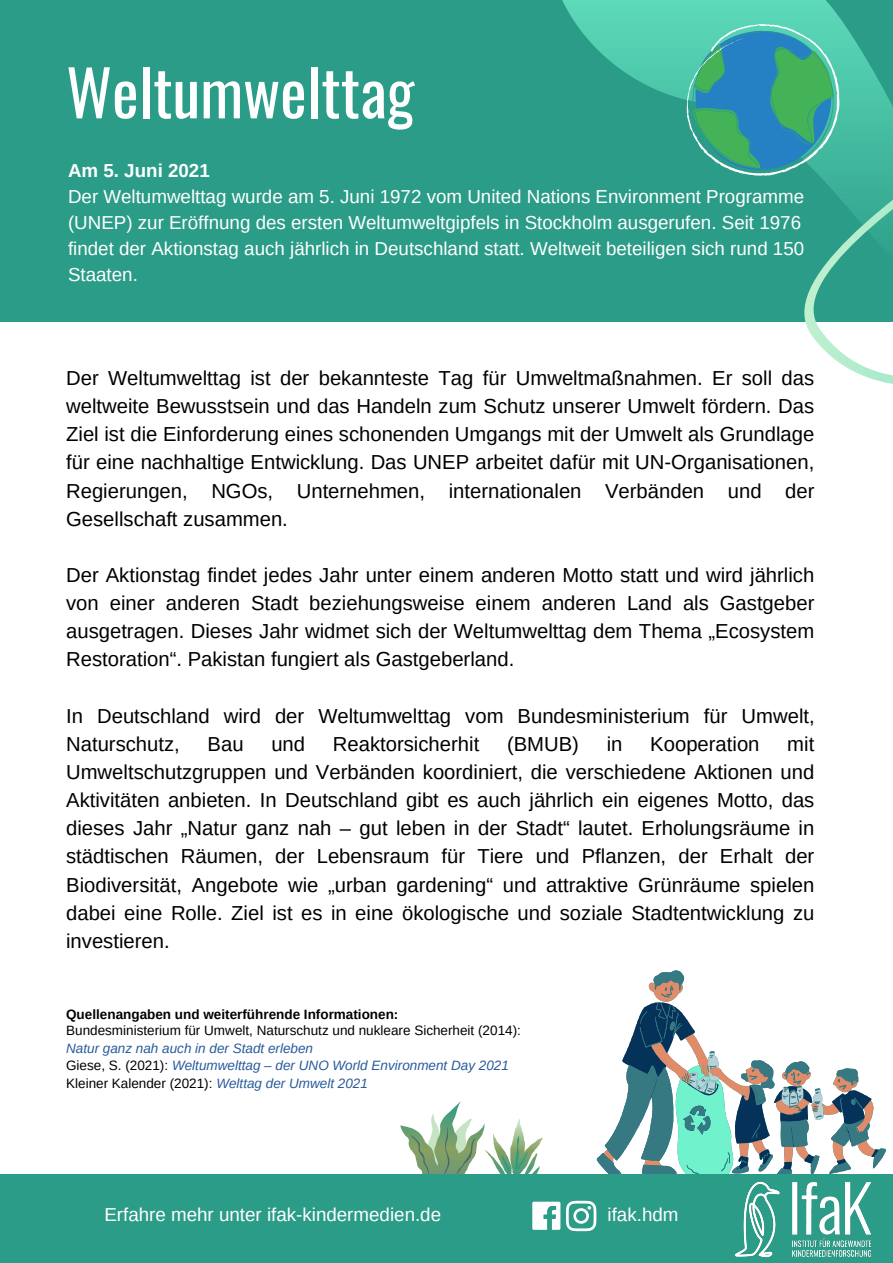
<style>
.page{position:relative;width:893px;height:1263px;background:#fff}
.page>*{position:absolute;margin:0;border:0;box-sizing:border-box;transform-origin:0 0}
.t1{font:63px "Oswald";color:#fff}
.t2{font:20.25px/28.1px "Arimo";color:#000;text-align:justify}
.t3{font:18.75px/25.9px "Arimo";color:#fff}
.t4{font:700 18.75px "Arimo";color:#fff}
.t5{font:13.5px/17.5px "Arimo";color:#000}
.t6{font:italic 13.5px "Arimo";color:#275b9b}
.t7{font:700 13.5px "Arimo";color:#000}
.s1{font-style:italic;color:#275b9b}
.s2{font-style:normal;color:#000}
</style>
<div class="page">
<svg style="left:596px;top:970px;width:290px;height:204px"></svg>
<svg style="left:400px;top:1101px;width:142px;height:73px"></svg>
<div style="left:0;top:1174px;width:893px;height:89px;background:#2b9c87"></div>
<svg style="left:566px;top:1201px;width:30px;height:30px"></svg>
<svg style="left:532px;top:1202px;width:28px;height:28px"></svg>
<div style="left:0;top:0;width:893px;height:322px;background:#2b9c87"></div>
<svg style="left:562px;top:0;width:281px;height:100px;fill:#55d1b2"></svg>
<svg style="left:686px;top:23px;width:207px;height:361px"></svg>
<img style="left:734px;top:1181px;width:138px;height:77px">
<p class="t1" style="left:66px;top:43px;width:350px">Weltumwelttag</p>
<p class="t4" style="left:68px;top:160px;width:143px">Am 5. Juni 2021</p>
<p class="t3" style="left:68px;top:184px;width:738px">Der Weltumwelttag wurde am 5. Juni 1972 vom United Nations Environment Programme (UNEP) zur Eröffnung des ersten Weltumweltgipfels in Stockholm ausgerufen. Seit 1976 findet der Aktionstag auch jährlich in Deutschland statt. Weltweit beteiligen sich rund 150<br>Staaten.</p>
<p class="t2" style="left:66px;top:364px;width:750px">Der Weltumwelttag ist der bekannteste Tag für Umweltmaßnahmen. Er soll das weltweite Bewusstsein und das Handeln zum Schutz unserer Umwelt fördern. Das Ziel ist die Einforderung eines schonenden Umgangs mit der Umwelt als Grundlage für eine nachhaltige Entwicklung. Das UNEP arbeitet dafür mit UN-Organisationen, Regierungen, NGOs, Unternehmen, internationalen Verbänden und der Gesellschaft zusammen.</p>
<p class="t2" style="left:66px;top:561px;width:750px">Der Aktionstag findet jedes Jahr unter einem anderen Motto statt und wird jährlich von einer anderen Stadt beziehungsweise einem anderen Land als Gastgeber ausgetragen. Dieses Jahr widmet sich der Weltumwelttag dem Thema „Ecosystem Restoration“. Pakistan fungiert als Gastgeberland.</p>
<p class="t2" style="left:66px;top:702px;width:750px">In Deutschland wird der Weltumwelttag vom Bundesministerium für Umwelt,<br>Naturschutz,</p>
<p class="t2" style="left:66px;top:730px;width:750px;text-indent:721px">mit Umweltschutzgruppen und Verbänden koordiniert, die verschiedene Aktionen und Aktivitäten anbieten. In Deutschland gibt es auch jährlich ein eigenes Motto, das dieses Jahr „Natur ganz nah – gut leben in der Stadt“ lautet. Erholungsräume in städtischen Räumen, der Lebensraum für Tiere und Pflanzen, der Erhalt der Biodiversität, Angebote wie „urban gardening“ und attraktive Grünräume spielen dabei eine Rolle. Ziel ist es in eine ökologische und soziale Stadtentwicklung zu investieren.</p>
<p class="t2" style="left:208px;top:730px;width:38px">Bau</p>
<p class="t2" style="left:271px;top:730px;width:35px">und</p>
<p class="t2" style="left:333px;top:730px;width:148px">Reaktorsicherhit</p>
<p class="t2" style="left:507px;top:730px;width:73px">(BMUB)</p>
<p class="t2" style="left:607px;top:730px;width:17px">in</p>
<p class="t2" style="left:650px;top:730px;width:111px">Kooperation</p>
<p class="t7" style="left:66px;top:1006px;width:334px">Quellenangaben und weiterführende Informationen:</p>
<p class="t5" style="left:66px;top:1022px;width:456px">Bundesministerium für Umwelt, Naturschutz und nukleare Sicherheit (2014):<br><span class="s1">Natur ganz nah auch in der Stadt erleben</span></p>
<p class="t6" style="left:66px;top:1058px;width:444px"><span class="s2">Giese, S. (2021):</span> Weltumwelttag – der UNO World Environment Day 2021</p>
<p class="t5" style="left:66px;top:1074px;width:303px">Kleiner Kalender (2021): <span class="s1">Welttag der Umwelt 2021</span></p>
<p class="t3" style="left:104px;top:1201px;width:338px">Erfahre mehr unter ifak-kindermedien.de</p>
<p class="t3" style="left:607px;top:1201px;width:72px">ifak.hdm</p>
</div>
